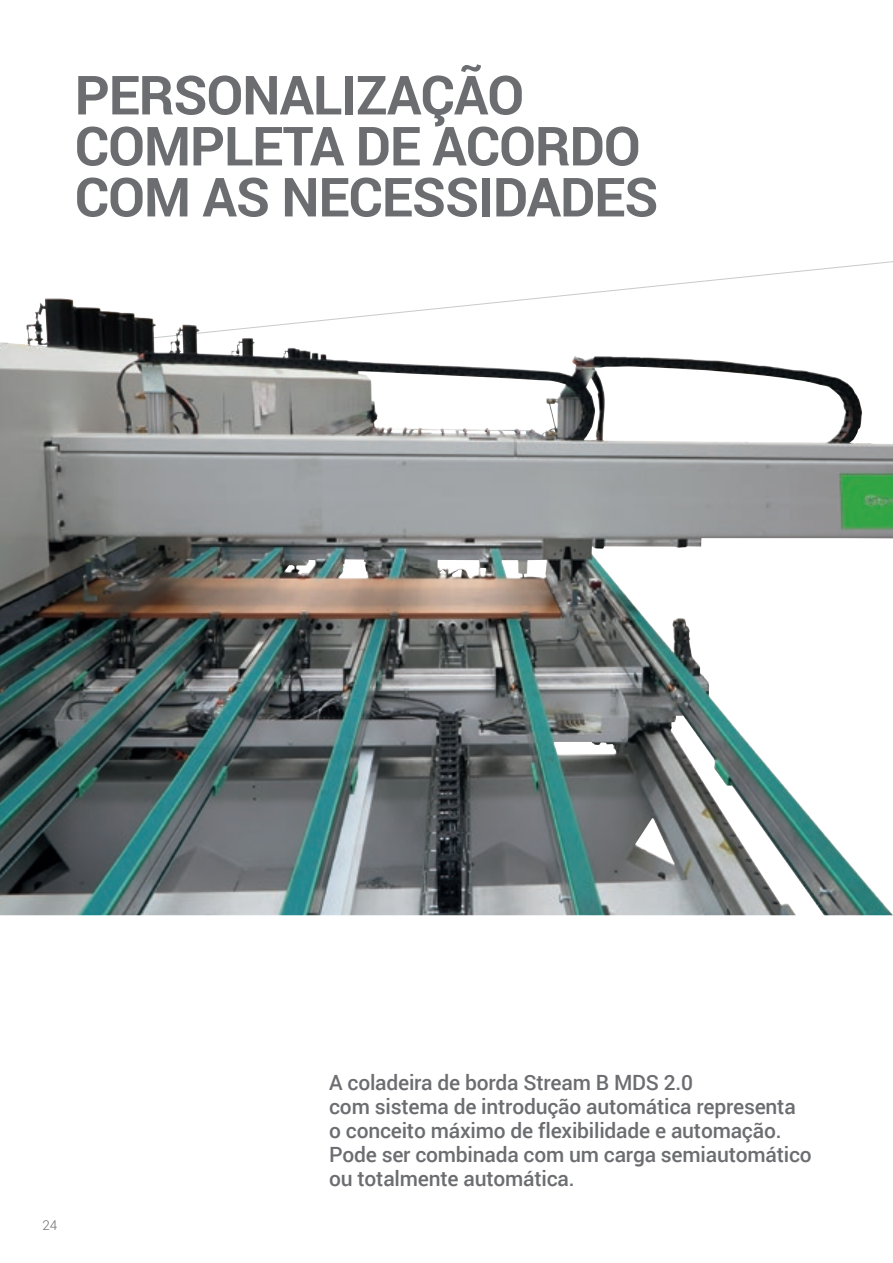
<style>
.page{position:relative;width:893px;height:1263px;background:#fff}
.page>*{position:absolute;margin:0;border:0;box-sizing:border-box;transform-origin:0 0}
._1_TITOLO_GRIGIO{font:700 54px/51px "Roboto";letter-spacing:-.02em;color:#6c6d70}
.t1{font:500 21px/24px "Roboto";letter-spacing:-.01em;color:#6c6d70}
.t2{font:300 13.5px "Roboto";color:#6c6d70}
</style>
<div class="page">
<img style="left:0;top:298px;width:893px;height:617px">
<p class="_1_TITOLO_GRIGIO" style="left:75px;top:68px;width:585px">PERSONALIZAÇÃO<br>COMPLETA DE ACORDO<br>COM AS NECESSIDADES</p>
<p class="t2" style="left:42px;top:1215px;width:16px">24</p>
<p class="t1" style="left:329px;top:1070px;width:484px">A coladeira de borda Stream B MDS 2.0<br>com sistema de introdução automática representa o conceito máximo de flexibilidade e automação.<br>Pode ser combinada com um carga semiautomático ou totalmente automática.</p>
</div>
